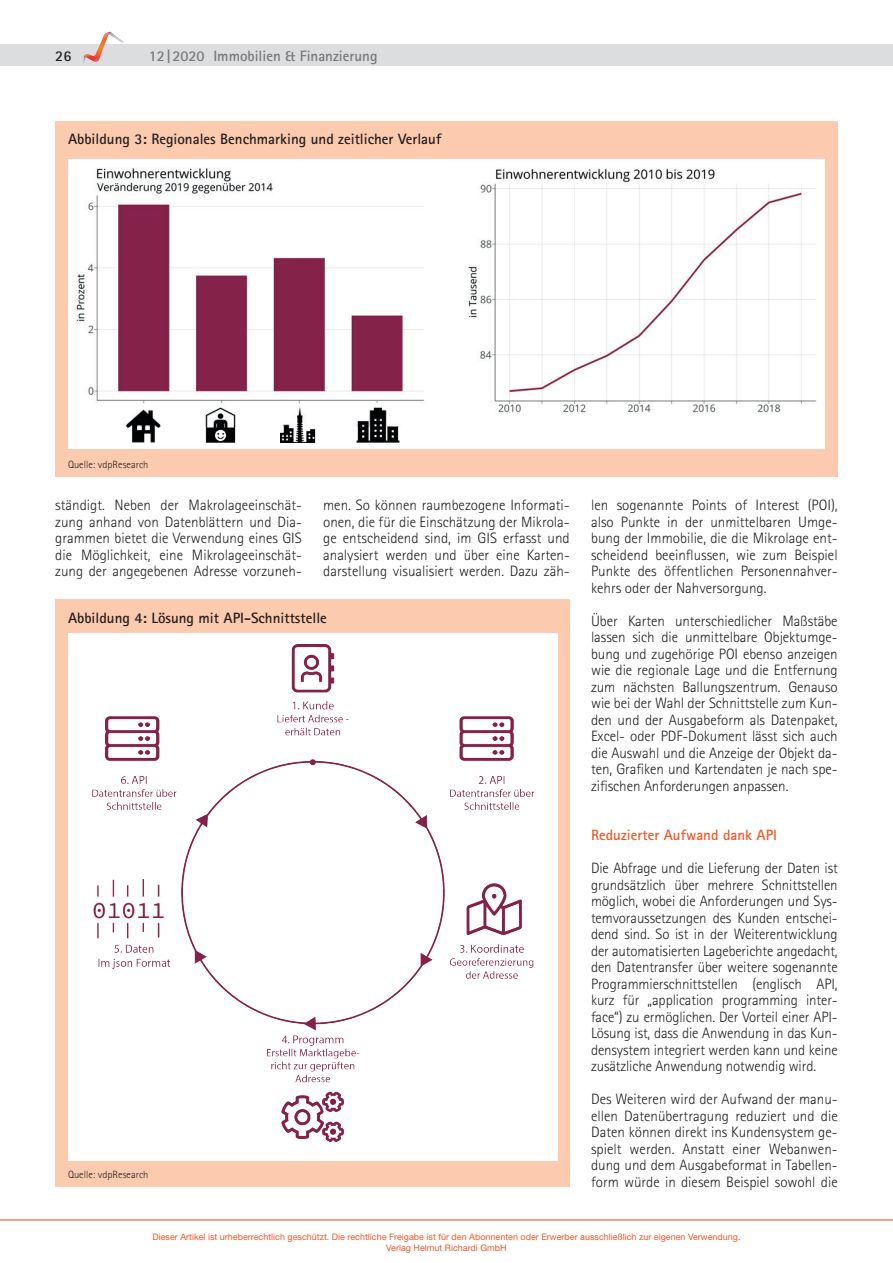
<style>
.page{position:relative;width:893px;height:1263px;background:#fff}
.page>*{position:absolute;margin:0;border:0;box-sizing:border-box;transform-origin:0 0}
.t1{font:300 15px/16.5px "Rotis Sans Serif";color:#231f20;text-align:justify}
.t2{font:700 15px "Rotis Sans Serif";color:#231f20}
.t3{font:700 15px "Rotis Sans Serif";color:#76787b}
.t4{font:700 15px "Rotis Sans Serif";color:#f15929}
.t5{font:300 10.5px "Rotis Sans Serif";color:#231f20}
.t6{font:9px/11.2px "Helvetica Neue";color:#f15929;text-align:center}
</style>
<div class="page">
<hr style="left:0;top:1219px;width:893px;height:1px;background:#f15929">
<div style="left:0;top:45px;width:893px;height:21px;background:#dcdddf"></div>
<svg style="left:83px;top:31px;width:41px;height:33px"></svg>
<div style="left:55px;top:121px;width:783px;height:356px;background:#fccaae"></div>
<div style="left:68px;top:159px;width:757px;height:290px;background:#fff"></div>
<img style="left:76px;top:168px;width:741px;height:275px">
<div style="left:55px;top:600px;width:515px;height:587px;background:#fccaae"></div>
<div style="left:68px;top:634px;width:489px;height:527px;background:#fff"></div>
<img style="left:92px;top:644px;width:443px;height:497px">
<p class="t2" style="left:55px;top:46px;width:18px">26</p>
<p class="t3" style="left:149px;top:46px;width:230px">12|2020 Immobilien &amp; Finanzierung</p>
<p class="t2" style="left:68px;top:130px;width:375px">Abbildung 3: Regionales Benchmarking und zeitlicher Verlauf</p>
<p class="t5" style="left:68px;top:459px;width:82px">Quelle: vdpResearch</p>
<p class="t1" style="left:55px;top:497px;width:248px">ständigt. Neben der Makrolageeinschät&shy;zung anhand von Datenblättern und Dia&shy;grammen bietet die Verwendung eines GIS die Möglichkeit, eine Mikrolageeinschät&shy;zung der angegebenen Adresse vorzuneh-</p>
<p class="t1" style="left:323px;top:497px;width:248px">men. So können raumbezogene Informati&shy;onen, die für die Einschätzung der Mikrola&shy;ge entscheidend sind, im GIS erfasst und analysiert werden und über eine Karten&shy;darstellung visualisiert werden. Dazu zäh-</p>
<p class="t1" style="left:591px;top:497px;width:248px">len sogenannte Points of Interest (POI), also Punkte in der unmittelbaren Umge&shy;bung der Immobilie, die die Mikrolage ent&shy;scheidend beeinflussen, wie zum Beispiel Punkte des öffentlichen Personennahver&shy;kehrs oder der Nahversorgung.</p>
<p class="t1" style="left:591px;top:612px;width:248px">Über Karten unterschiedlicher Maßstäbe lassen sich die unmittelbare Objektumge&shy;bung und zugehörige POI ebenso anzeigen wie die regionale Lage und die Entfernung zum nächsten Ballungszentrum. Genauso wie bei der Wahl der Schnittstelle zum Kun&shy;den und der Ausgabeform als Datenpaket, Excel- oder PDF-Dokument lässt sich auch die Auswahl und die Anzeige der Objekt da&shy;ten, Grafiken und Kartendaten je nach spe&shy;zifischen Anforderungen anpassen.</p>
<p class="t4" style="left:591px;top:825px;width:188px">Reduzierter Aufwand dank API</p>
<p class="t1" style="left:591px;top:860px;width:248px">Die Abfrage und die Lieferung der Daten ist grundsätzlich über mehrere Schnittstellen möglich, wobei die Anforderungen und Sys&shy;temvoraussetzungen des Kunden entschei&shy;dend sind. So ist in der Weiterentwicklung der automatisierten Lageberichte angedacht, den Datentransfer über weitere sogenannte Programmierschnittstellen (englisch API, kurz für „application programming inter&shy;face“) zu ermöglichen. Der Vorteil einer API-Lösung ist, dass die Anwendung in das Kun&shy;densystem integriert werden kann und keine zusätzliche Anwendung notwendig wird.</p>
<p class="t1" style="left:591px;top:1091px;width:248px">Des Weiteren wird der Aufwand der manu&shy;ellen Datenübertragung reduziert und die Daten können direkt ins Kundensystem ge&shy;spielt werden. Anstatt einer Webanwen&shy;dung und dem Ausgabeformat in Tabellen&shy;form würde in diesem Beispiel sowohl die</p>
<p class="t2" style="left:68px;top:608px;width:260px">Abbildung 4: Lösung mit API-Schnittstelle</p>
<p class="t5" style="left:68px;top:1168px;width:82px">Quelle: vdpResearch</p>
<p class="t6" style="left:152px;top:1231px;width:590px">Dieser Artikel ist urheberrechtlich geschützt. Die rechtliche Freigabe ist für den Abonnenten oder Erwerber ausschließlich zur eigenen Verwendung.<br>Verlag Helmut Richardi GmbH</p>
</div>
